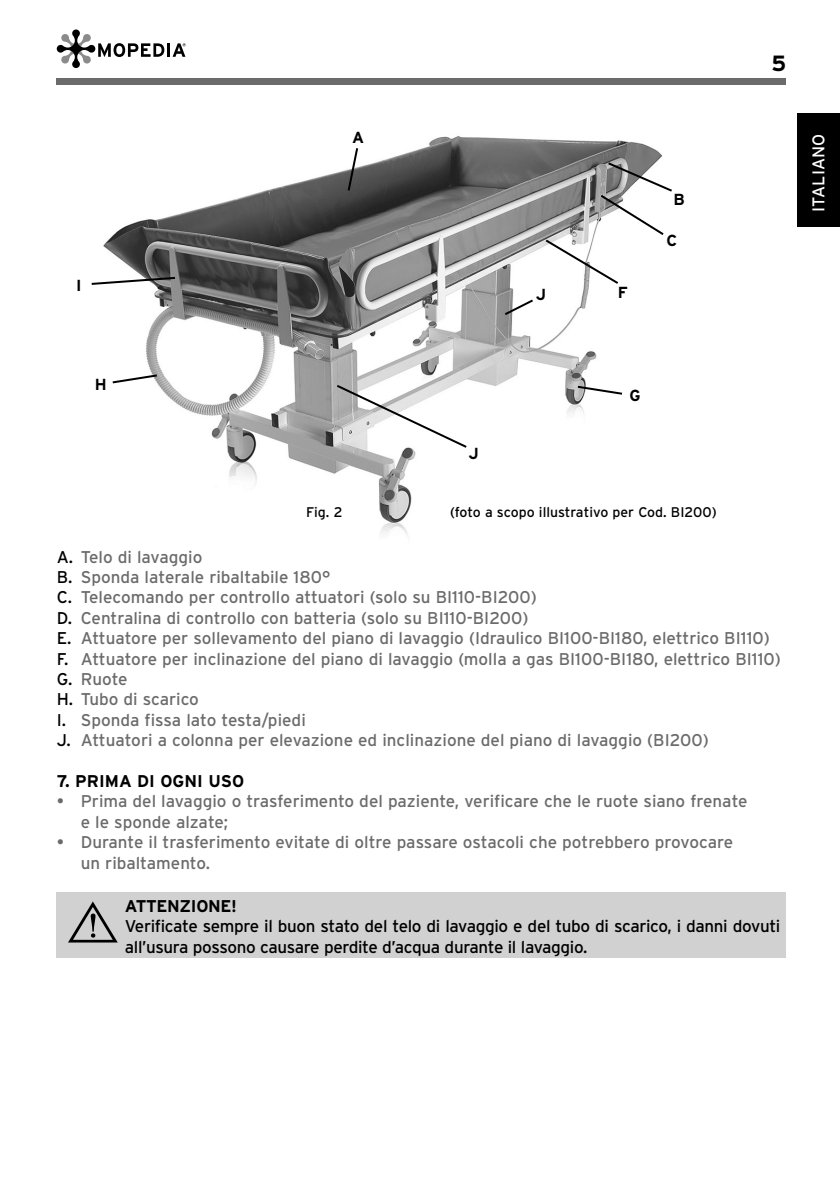
<style>
.page{position:relative;width:840px;height:1191px;background:#fff}
.page>*{position:absolute;margin:0;border:0;box-sizing:border-box;transform-origin:0 0}
.t1{font:700 22px "Interstate";color:#000}
.t2{font:17px/20.4px "Interstate";color:#6b6b6b}
.t3{font:17px/20.4px "Interstate";letter-spacing:-.02em;color:#000}
.t4{font:700 17px "Interstate";letter-spacing:-.005em;color:#000}
.t5{font:17px "Interstate";letter-spacing:.005em;color:#fff}
.t6{font:700 16px "Interstate";color:#000}
.t7{font:14px "Interstate";color:#000}
.s1{color:#000}
</style>
<div class="page">
<div style="left:57px;top:78px;width:728px;height:7px;background:#6b6b6b"></div>
<svg style="left:57px;top:29px;width:107px;height:39px"></svg>
<hr style="left:167px;top:43px;width:3px;height:14px;background:#000">
<svg style="left:172px;top:43px;width:13px;height:14px"></svg>
<div style="left:796px;top:113px;width:43px;height:114px;background:#000"></div>
<img style="left:103px;top:136px;width:559px;height:400px">
<svg style="left:346px;top:146px;width:13px;height:47px"></svg>
<svg style="left:502px;top:298px;width:33px;height:19px"></svg>
<svg style="left:575px;top:384px;width:49px;height:12px"></svg>
<svg style="left:543px;top:161px;width:129px;height:125px"></svg>
<svg style="left:334px;top:383px;width:134px;height:66px"></svg>
<svg style="left:110px;top:373px;width:49px;height:12px"></svg>
<svg style="left:91px;top:276px;width:86px;height:10px"></svg>
<div style="left:57px;top:892px;width:728px;height:66px;background:#d1d1d1"></div>
<svg style="left:68px;top:901px;width:50px;height:41px"></svg>
<p class="t6" style="left:76px;top:277px;width:7px">I</p>
<p class="t6" style="left:352px;top:129px;width:13px">A</p>
<p class="t6" style="left:535px;top:285px;width:12px">J</p>
<p class="t6" style="left:617px;top:283px;width:11px">F</p>
<p class="t6" style="left:673px;top:190px;width:13px">B</p>
<p class="t6" style="left:666px;top:231px;width:12px">C</p>
<p class="t1" style="left:771px;top:51px;width:16px">5</p>
<p class="t5" style="left:808px;top:212px;width:79px;rotate:-90deg">ITALIANO</p>
<p class="t6" style="left:95px;top:376px;width:13px">H</p>
<p class="t6" style="left:468px;top:445px;width:12px">J</p>
<p class="t6" style="left:629px;top:386px;width:13px">G</p>
<p class="t7" style="left:306px;top:504px;width:38px">Fig. 2</p>
<p class="t7" style="left:450px;top:504px;width:268px">(foto a scopo illustrativo per Cod. BI200)</p>
<p class="t2" style="left:57px;top:546px;width:725px"><span class="s1">A.</span> Telo di lavaggio<br><span class="s1">B.</span> Sponda laterale ribaltabile 180°<br><span class="s1">C.</span> Telecomando per controllo attuatori (solo su BI110-BI200)<br><span class="s1">D.</span> Centralina di controllo con batteria (solo su BI110-BI200)<br><span class="s1">E.</span> Attuatore per sollevamento del piano di lavaggio (Idraulico BI100-BI180, elettrico BI110)<br><span class="s1">F.</span> Attuatore per inclinazione del piano di lavaggio (molla a gas BI100-BI180, elettrico BI110)<br><span class="s1">G.</span> Ruote<br><span class="s1">H.</span> Tubo di scarico<br><span class="s1">I.</span> Sponda fissa lato testa/piedi<br><span class="s1">J.</span> Attuatori a colonna per elevazione ed inclinazione del piano di lavaggio (BI200)</p>
<p class="t4" style="left:57px;top:771px;width:189px">7. PRIMA DI OGNI USO</p>
<p class="t2" style="left:81px;top:791px;width:668px;text-indent:-24px">• Prima del lavaggio o trasferimento del paziente, verificare che le ruote siano frenate e le sponde alzate;</p>
<p class="t2" style="left:81px;top:832px;width:653px;text-indent:-24px">• Durante il trasferimento evitate di oltre passare ostacoli che potrebbero provocare un ribaltamento.</p>
<p class="t4" style="left:125px;top:896px;width:114px">ATTENZIONE!</p>
<p class="t3" style="left:125px;top:916px;width:656px">Verificate sempre il buon stato del telo di lavaggio e del tubo di scarico, i danni dovuti all’usura possono causare perdite d’acqua durante il lavaggio.</p>
</div>
